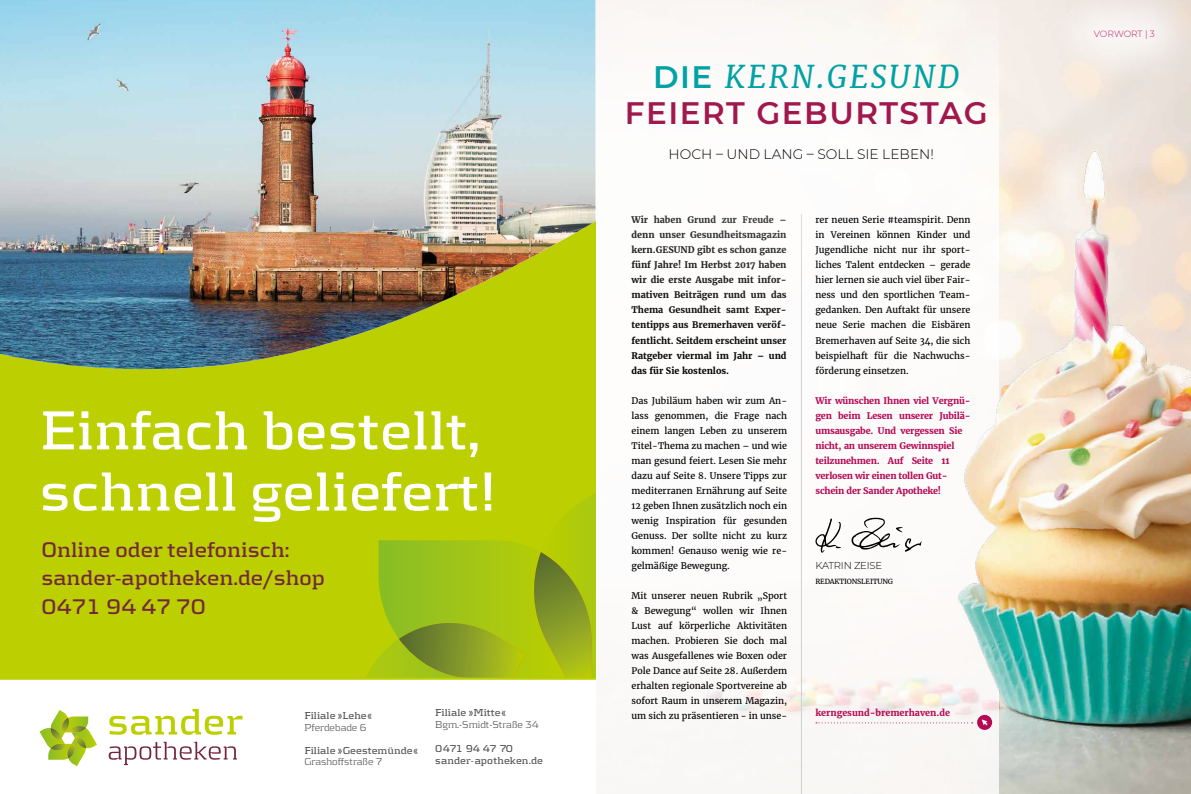
<style>
.page{position:relative;width:1191px;height:794px;background:#fff}
.page>*{position:absolute;margin:0;border:0;box-sizing:border-box;transform-origin:0 0}
.t1{font:700 57.1px/61.2px "Kontrapunkt";color:#fff}
.t2{font:600 31px "Montserrat";letter-spacing:.05em;color:#a1184d}
.t3{font:italic 31px "Merriweather";letter-spacing:.075em;color:#00a2a5}
.t4{font:700 22px/28.3px "Kontrapunkt";color:#72273e}
.t5{font:300 13.8px "Montserrat";color:#000}
.t6{font:700 10.5px/11.3px "Kontrapunkt";color:#575756}
.t7{font:300 10.5px "Kontrapunkt";color:#575756}
.t8{font:300 10px "Montserrat";letter-spacing:-.02em;color:#000}
.t9{font:9px/15px "Merriweather";color:#000;text-align:justify}
.t10{font:700 9px/15px "Merriweather";color:#000;text-align:justify}
.t11{font:700 9px/15px "Merriweather";letter-spacing:-.02em;color:#b60954}
.t12{font:700 9px "Merriweather";color:#b60954}
.t13{font:300 9px "Montserrat";letter-spacing:-.005em;color:#b60954}
.t14{font:7px "Merriweather";letter-spacing:-.02em;color:#000}
.s1{font-family:"Montserrat";font-weight:600;font-style:normal}
</style>
<div class="page">
<div style="left:595px;top:0;width:404px;height:794px;background:#faf8f6"></div>
<hr style="left:801px;top:214px;width:1px;height:580px;background:#d0d0d0">
<svg style="left:816px;top:722px;width:134px;height:2px"></svg>
<div style="left:616px;top:201px;width:185px;height:534px;background:#fff"></div>
<div style="left:326px;top:0;width:865px;height:440px;background:#fff"></div>
<div style="left:800px;top:201px;width:185px;height:398px;background:#fff"></div>
<svg style="left:851px;top:517px;width:70px;height:35px"></svg>
<svg style="left:815px;top:518px;width:26px;height:35px"></svg>
<img style="left:950px;top:0;width:241px;height:794px">
<div style="left:0;top:0;width:595px;height:697px;background:#bccf00"></div>
<svg style="left:366px;top:494px;width:229px;height:183px"></svg>
<svg style="left:0;top:677px;width:595px;height:90px"></svg>
<img style="left:0;top:0;width:595px;height:370px">
<svg style="left:109px;top:709px;width:134px;height:26px"></svg>
<svg style="left:40px;top:710px;width:57px;height:56px"></svg>
<svg style="left:109px;top:741px;width:128px;height:24px"></svg>
<h1 class="t1" style="left:40px;top:398px;width:458px">Einfach bestellt, schnell geliefert!</h1>
<h3 class="t4" style="left:41px;top:535px;width:285px">Online oder telefonisch: sander-apotheken.de/shop<br>0471 94 47 70</h3>
<p class="t6" style="left:304px;top:710px;width:69px">Filiale »Lehe«</p>
<p class="t7" style="left:304px;top:721px;width:64px">Pferdebade 6</p>
<p class="t6" style="left:304px;top:744px;width:115px">Filiale »Geestemünde«</p>
<p class="t7" style="left:304px;top:755px;width:80px">Grashoffstraße 7</p>
<p class="t6" style="left:435px;top:707px;width:72px">Filiale »Mitte«</p>
<p class="t7" style="left:435px;top:718px;width:105px">Bgm.-Smidt-Straße 34</p>
<p class="t6" style="left:435px;top:743px;width:109px">0471 94 47 70 sander-apotheken.de</p>
<h2 class="t3" style="left:653px;top:57px;width:308px"><span class="s1">DIE</span> KERN.GESUND</h2>
<h2 class="t2" style="left:625px;top:91px;width:364px">FEIERT GEBURTSTAG</h2>
<h3 class="t5" style="left:668px;top:145px;width:267px">HOCH – UND LANG – SOLL SIE LEBEN!</h3>
<p class="t10" style="left:631px;top:212px;width:157px">Wir haben Grund zur Freude – denn unser Gesundheitsmagazin kern.GESUND gibt es schon ganze fünf Jahre! Im Herbst 2017 haben wir die erste Ausgabe mit infor&shy;mativen Beiträgen rund um das Thema Gesundheit samt Exper&shy;tentipps aus Bremerhaven veröf&shy;fentlicht. Seitdem erscheint unser Ratgeber viermal im Jahr – und das für Sie kostenlos.</p>
<p class="t9" style="left:631px;top:392px;width:157px">Das Jubiläum haben wir zum An&shy;lass genommen, die Frage nach einem langen Leben zu unserem Titel-Thema zu machen – und wie man gesund feiert. Lesen Sie mehr dazu auf Seite 8. Unsere Tipps zur mediterranen Ernährung auf Seite 12 geben Ihnen zusätzlich noch ein wenig Inspiration für gesunden Genuss. Der sollte nicht zu kurz kommen! Genauso wenig wie re&shy;gelmäßige Bewegung.</p>
<p class="t9" style="left:631px;top:587px;width:157px">Mit unserer neuen Rubrik „Sport &amp; Bewegung“ wollen wir Ihnen Lust auf körperliche Aktivitäten machen. Probieren Sie doch mal was Ausgefallenes wie Boxen oder Pole Dance auf Seite 28. Außerdem erhalten regionale Sportvereine ab sofort Raum in unserem Magazin, um sich zu präsentieren - in unse-</p>
<p class="t9" style="left:815px;top:212px;width:157px">rer neuen Serie #teamspirit. Denn in Vereinen können Kinder und Jugendliche nicht nur ihr sport&shy;liches Talent entdecken – gerade hier lernen sie auch viel über Fair&shy;ness und den sportlichen Team&shy;gedanken. Den Auftakt für unsere neue Serie machen die Eisbären Bremerhaven auf Seite 34, die sich beispielhaft für die Nachwuchs&shy;förderung einsetzen.</p>
<p class="t11" style="left:815px;top:392px;width:156px">Wir wünschen Ihnen viel Vergnü&shy;gen beim Lesen unserer Jubilä&shy;umsausgabe. Und vergessen Sie nicht, an unserem Gewinnspiel teilzunehmen. Auf Seite 11 verlosen wir einen tollen Gut&shy;schein der Sander Apotheke!</p>
<p class="t8" style="left:815px;top:558px;width:68px">KATRIN ZEISE</p>
<p class="t14" style="left:815px;top:576px;width:79px">REDAKTIONSLEITUNG</p>
<p class="t12" style="left:815px;top:707px;width:136px">kerngesund-bremerhaven.de</p>
<p class="t13" style="left:1094px;top:28px;width:62px">VORWORT | 3</p>
</div>
